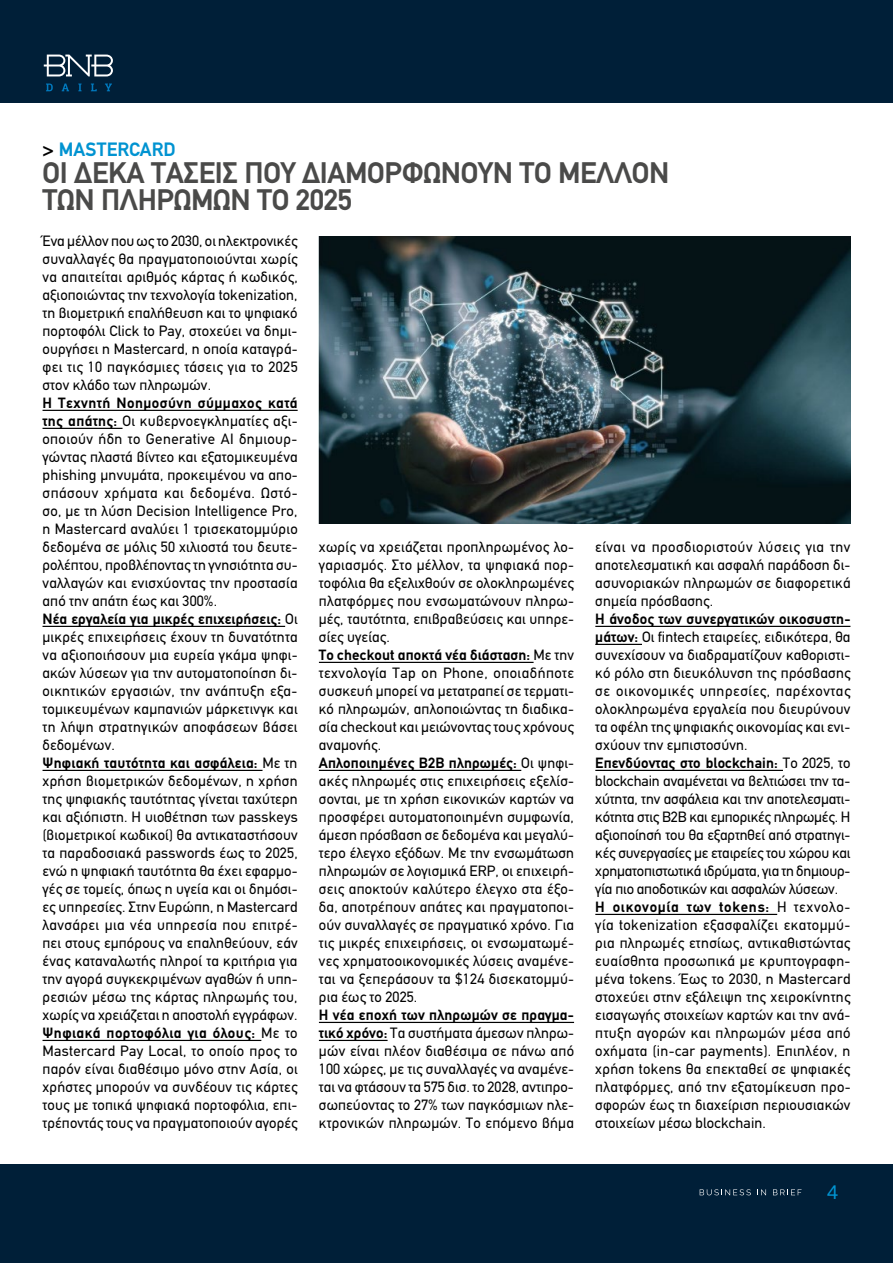
<style>
.page{position:relative;width:893px;height:1263px;background:#fff}
.page>*{position:absolute;margin:0;border:0;box-sizing:border-box;transform-origin:0 0}
.t1{font:700 30px/27px "PF Din Text";letter-spacing:-.01em;color:#4a4a49}
.t2{font:700 19.5px "PF Din Text";letter-spacing:.005em;color:#0093d1}
.t3{font:19.5px "CF Asty Std";color:#0093d1}
.t4{font:15px/18px "PF Din Text";letter-spacing:.015em;color:#000;text-align:justify}
.s1{color:#000}
.s2{font-weight:700}
</style>
<div class="page">
<div style="left:0;top:0;width:893px;height:102px;background:#001f38"></div>
<svg style="left:46px;top:84px;width:7px;height:7px"></svg>
<svg style="left:62px;top:84px;width:7px;height:7px"></svg>
<svg style="left:78px;top:84px;width:4px;height:7px"></svg>
<svg style="left:91px;top:84px;width:6px;height:7px"></svg>
<svg style="left:105px;top:84px;width:7px;height:7px"></svg>
<svg style="left:44px;top:55px;width:69px;height:21px"></svg>
<div style="left:0;top:1164px;width:893px;height:99px;background:#001f38"></div>
<svg style="left:700px;top:1189px;width:51px;height:6px"></svg>
<svg style="left:757px;top:1189px;width:9px;height:6px"></svg>
<svg style="left:773px;top:1189px;width:28px;height:6px"></svg>
<hr style="left:43px;top:410px;width:255px;height:1px;background:#000">
<hr style="left:43px;top:428px;width:80px;height:1px;background:#000">
<hr style="left:43px;top:626px;width:242px;height:1px;background:#000">
<hr style="left:43px;top:770px;width:219px;height:1px;background:#000">
<hr style="left:43px;top:1040px;width:218px;height:1px;background:#000">
<hr style="left:319px;top:662px;width:215px;height:1px;background:#000">
<hr style="left:319px;top:770px;width:202px;height:1px;background:#000">
<hr style="left:319px;top:1022px;width:255px;height:1px;background:#000">
<hr style="left:319px;top:1040px;width:69px;height:1px;background:#000">
<hr style="left:595px;top:626px;width:255px;height:1px;background:#000">
<hr style="left:595px;top:644px;width:47px;height:1px;background:#000">
<hr style="left:595px;top:770px;width:188px;height:1px;background:#000">
<hr style="left:595px;top:914px;width:182px;height:1px;background:#000">
<img style="left:319px;top:236px;width:531px;height:287px">
<h2 class="t2" style="left:43px;top:138px;width:135px"><span class="s1">&gt;</span> MASTERCARD</h2>
<h1 class="t1" style="left:43px;top:159px;width:628px">ΟΙ ΔΈΚΑ ΤΆΣΕΙΣ ΠΟΥ ΔΙΑΜΟΡΦΏΝΟΥΝ ΤΟ ΜΈΛΛΟΝ<br>ΤΩΝ ΠΛΗΡΩΜΏΝ ΤΟ 2025</h1>
<p class="t4" style="left:43px;top:232px;width:257px">Ένα μέλλον που ως το 2030, οι ηλεκτρονικές συναλλαγές θα πραγματοποιούνται χωρίς να απαιτείται αριθμός κάρτας ή κωδικός, αξιοποιώντας την τεχνολογία tokenization, τη βιομετρική επαλήθευση και το ψηφιακό πορτοφόλι Click to Pay, στοχεύει να δημι&shy;ουργήσει η Mastercard, η οποία καταγρά&shy;φει τις 10 παγκόσμιες τάσεις για το 2025 στον κλάδο των πληρωμών.</p>
<p class="t4" style="left:43px;top:394px;width:257px;text-align:left"><span class="s2">Η Τεχνητή Νοημοσύνη σύμμαχος κατά της απάτης:</span> Οι κυβερνοεγκληματίες αξι&shy;οποιούν ήδη το Generative AI δημιουρ&shy;γώντας πλαστά βίντεο και εξατομικευμένα phishing μηνυμάτα, προκειμένου να απο&shy;σπάσουν χρήματα και δεδομένα. Ωστό&shy;σο, με τη λύση Decision Intelligence Pro, η Mastercard αναλύει 1 τρισεκατομμύριο δεδομένα σε μόλις 50 χιλιοστά του δευτε&shy;ρολέπτου, προβλέποντας τη γνησιότητα συ&shy;ναλλαγών και ενισχύοντας την προστασία από την απάτη έως και 300%.<br><span class="s2">Νέα εργαλεία για μικρές επιχειρήσεις:</span> Οι μικρές επιχειρήσεις έχουν τη δυνατότητα να αξιοποιήσουν μια ευρεία γκάμα ψηφι&shy;ακών λύσεων για την αυτοματοποίηση δι&shy;οικητικών εργασιών, την ανάπτυξη εξα&shy;τομικευμένων καμπανιών μάρκετινγκ και τη λήψη στρατηγικών αποφάσεων βάσει δεδομένων.<br><span class="s2">Ψηφιακή ταυτότητα και ασφάλεια:</span> Με τη χρήση βιομετρικών δεδομένων, η χρήση της ψηφιακής ταυτότητας γίνεται ταχύτερη και αξιόπιστη. Η υιοθέτηση των passkeys (βιομετρικοί κωδικοί) θα αντικαταστήσουν τα παραδοσιακά passwords έως το 2025, ενώ η ψηφιακή ταυτότητα θα έχει εφαρμο&shy;γές σε τομείς, όπως η υγεία και οι δημόσι&shy;ες υπηρεσίες. Στην Ευρώπη, η Mastercard λανσάρει μια νέα υπηρεσία που επιτρέ&shy;πει στους εμπόρους να επαληθεύουν, εάν ένας καταναλωτής πληροί τα κριτήρια για την αγορά συγκεκριμένων αγαθών ή υπη&shy;ρεσιών μέσω της κάρτας πληρωμής του, χωρίς να χρειάζεται η αποστολή εγγράφων.<br><span class="s2">Ψηφιακά πορτοφόλια για όλους:</span> Με το Mastercard Pay Local, το οποίο προς το παρόν είναι διαθέσιμο μόνο στην Ασία, οι χρήστες μπορούν να συνδέουν τις κάρτες τους με τοπικά ψηφιακά πορτοφόλια, επι&shy;τρέποντάς τους να πραγματοποιούν αγορές</p>
<p class="t4" style="left:319px;top:538px;width:257px;text-align:left">χωρίς να χρειάζεται προπληρωμένος λο&shy;γαριασμός. Στο μέλλον, τα ψηφιακά πορ&shy;τοφόλια θα εξελιχθούν σε ολοκληρωμένες πλατφόρμες που ενσωματώνουν πληρω&shy;μές, ταυτότητα, επιβραβεύσεις και υπηρε&shy;σίες υγείας.<br><span class="s2">Το checkout αποκτά νέα διάσταση:</span> Με την τεχνολογία Tap on Phone, οποιαδήποτε συσκευή μπορεί να μετατραπεί σε τερματι&shy;κό πληρωμών, απλοποιώντας τη διαδικα&shy;σία checkout και μειώνοντας τους χρόνους αναμονής.<br><span class="s2">Απλοποιημένες B2B πληρωμές:</span> Οι ψηφι&shy;ακές πληρωμές στις επιχειρήσεις εξελίσ&shy;σονται, με τη χρήση εικονικών καρτών να προσφέρει αυτοματοποιημένη συμφωνία, άμεση πρόσβαση σε δεδομένα και μεγαλύ&shy;τερο έλεγχο εξόδων. Με την ενσωμάτωση πληρωμών σε λογισμικά ERP, οι επιχειρή&shy;σεις αποκτούν καλύτερο έλεγχο στα έξο&shy;δα, αποτρέπουν απάτες και πραγματοποι&shy;ούν συναλλαγές σε πραγματικό χρόνο. Για τις μικρές επιχειρήσεις, οι ενσωματωμέ&shy;νες χρηματοοικονομικές λύσεις αναμένε&shy;ται να ξεπεράσουν τα $124 δισεκατομμύ&shy;ρια έως το 2025.</p>
<p class="t4" style="left:319px;top:1006px;width:257px"><span class="s2">Η νέα εποχή των πληρωμών σε πραγμα&shy;τικό χρόνο:</span> Τα συστήματα άμεσων πληρω&shy;μών είναι πλέον διαθέσιμα σε πάνω από 100 χώρες, με τις συναλλαγές να αναμένε&shy;ται να φτάσουν τα 575 δισ. το 2028, αντιπρο&shy;σωπεύοντας το 27% των παγκόσμιων ηλε&shy;κτρονικών πληρωμών. Το επόμενο βήμα</p>
<p class="t4" style="left:595px;top:538px;width:257px">είναι να προσδιοριστούν λύσεις για την αποτελεσματική και ασφαλή παράδοση δι&shy;ασυνοριακών πληρωμών σε διαφορετικά σημεία πρόσβασης.</p>
<p class="t4" style="left:595px;top:610px;width:257px;text-align:left"><span class="s2">Η άνοδος των συνεργατικών οικοσυστη&shy;μάτων:</span> Οι fintech εταιρείες, ειδικότερα, θα συνεχίσουν να διαδραματίζουν καθοριστι&shy;κό ρόλο στη διευκόλυνση της πρόσβασης σε οικονομικές υπηρεσίες, παρέχοντας ολοκληρωμένα εργαλεία που διευρύνουν τα οφέλη της ψηφιακής οικονομίας και ενι&shy;σχύουν την εμπιστοσύνη.<br><span class="s2">Επενδύοντας στο blockchain:</span> Το 2025, το blockchain αναμένεται να βελτιώσει την τα&shy;χύτητα, την ασφάλεια και την αποτελεσματι&shy;κότητα στις B2B και εμπορικές πληρωμές. Η αξιοποίησή του θα εξαρτηθεί από στρατηγι&shy;κές συνεργασίες με εταιρείες του χώρου και χρηματοπιστωτικά ιδρύματα, για τη δημιουρ&shy;γία πιο αποδοτικών και ασφαλών λύσεων.<br><span class="s2">Η οικονομία των tokens:</span> Η τεχνολο&shy;γία tokenization εξασφαλίζει εκατομμύ&shy;ρια πληρωμές ετησίως, αντικαθιστώντας ευαίσθητα προσωπικά με κρυπτογραφη&shy;μένα tokens. Έως το 2030, η Mastercard στοχεύει στην εξάλειψη της χειροκίνητης εισαγωγής στοιχείων καρτών και την ανά&shy;πτυξη αγορών και πληρωμών μέσα από οχήματα (in-car payments). Επιπλέον, η χρήση tokens θα επεκταθεί σε ψηφιακές πλατφόρμες, από την εξατομίκευση προ&shy;σφορών έως τη διαχείριση περιουσιακών στοιχείων μέσω blockchain.</p>
<h2 class="t3" style="left:827px;top:1181px;width:13px">4</h2>
</div>
